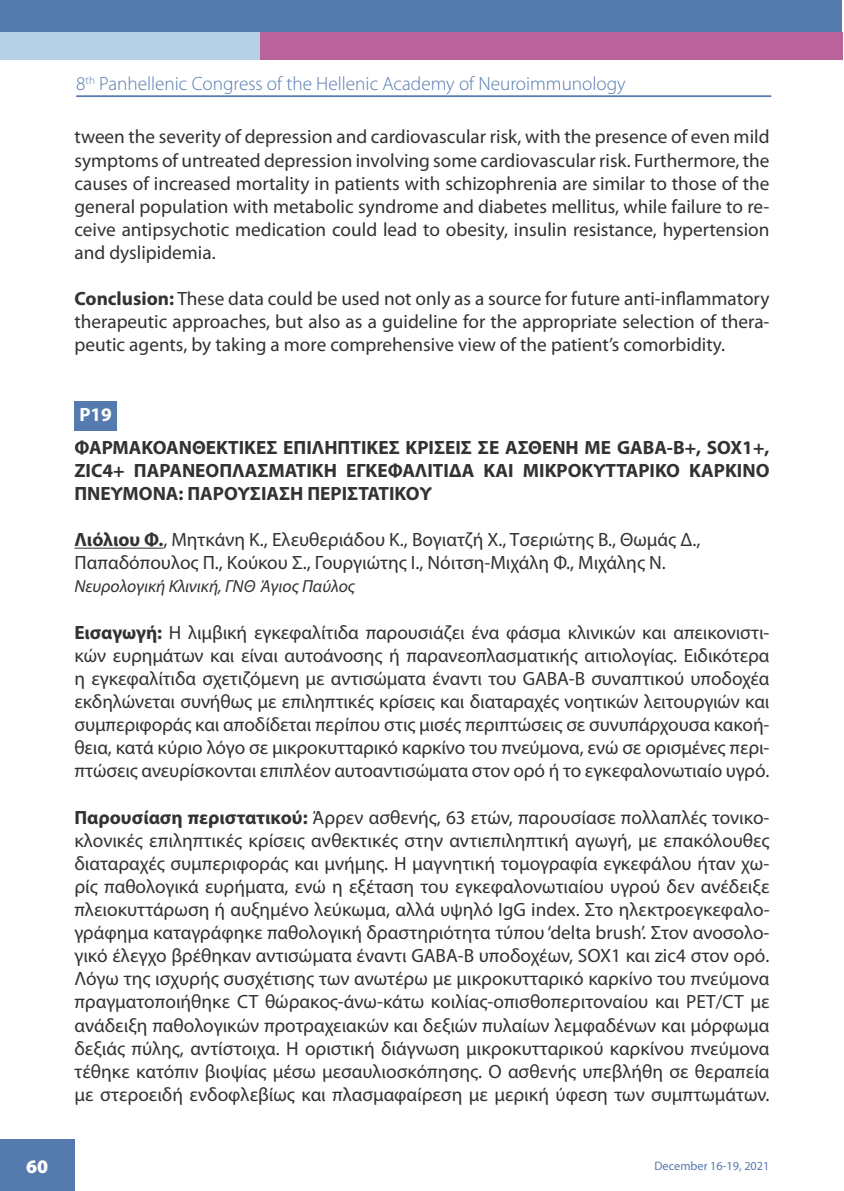
<style>
.page{position:relative;width:844px;height:1191px;background:#fff}
.page>*{position:absolute;margin:0;border:0;box-sizing:border-box;transform-origin:0 0}
.t1{font:19.25px/23.1px "Myriad Pro";color:#323232;text-align:justify}
.t2{font:700 19.25px/23.1px "Myriad Pro";color:#323232;text-align:justify}
.t3{font:300 19.25px "Myriad Pro";color:#557aae}
.t4{font:700 19.25px "Myriad Pro";color:#fff}
.t5{font:900 19.25px "Myriad Pro";color:#fff}
.t6{font:italic 17.5px "Myriad Pro";color:#323232}
.t7{font:12.25px "Myriad Pro";color:#557aae}
.s1{font-weight:700}
</style>
<div class="page">
<div style="left:0;top:1139px;width:74px;height:52px;background:#557aae"></div>
<div style="left:0;top:0;width:842px;height:50px;background:#557aae"></div>
<hr style="left:76px;top:95px;width:695px;height:2px;background:#557aae">
<div style="left:162px;top:32px;width:680px;height:28px;background:#ba639b"></div>
<div style="left:0;top:32px;width:260px;height:28px;background:#b4d1e8"></div>
<div style="left:74px;top:401px;width:43px;height:29px;background:#557aae"></div>
<hr style="left:74px;top:547px;width:89px;height:1px;background:#323232">
<p class="t5" style="left:26px;top:1153px;width:24px">60</p>
<p class="t3" style="left:76px;top:72px;width:551px">8<sup>th</sup> Panhellenic Congress of the Hellenic Academy of Neuroimmunology</p>
<p class="t1" style="left:74px;top:125px;width:696px">tween the severity of depression and cardiovascular risk, with the presence of even mild symptoms of untreated depression involving some cardiovascular risk. Furthermore, the causes of increased mortality in patients with schizophrenia are similar to those of the general population with metabolic syndrome and diabetes mellitus, while failure to re&shy;ceive antipsychotic medication could lead to obesity, insulin resistance, hypertension and dyslipidemia.</p>
<p class="t1" style="left:74px;top:287px;width:696px"><span class="s1">Conclusion:</span> These data could be used not only as a source for future anti-inflammatory therapeutic approaches, but also as a guideline for the appropriate selection of thera&shy;peutic agents, by taking a more comprehensive view of the patient’s comorbidity.</p>
<p class="t4" style="left:79px;top:402px;width:34px">P19</p>
<p class="t2" style="left:74px;top:435px;width:696px">ΦΑΡΜΑΚΟΑΝΘΕΚΤΙΚΕΣ ΕΠΙΛΗΠΤΙΚΕΣ ΚΡΙΣΕΙΣ ΣΕ ΑΣΘΕΝΗ ΜΕ GABA-Β+, SOX1+, ZIC4+ ΠΑΡΑΝΕΟΠΛΑΣΜΑΤΙΚΗ ΕΓΚΕΦΑΛΙΤΙΔΑ ΚΑΙ ΜΙΚΡΟΚΥΤΤΑΡΙΚΟ ΚΑΡΚΙΝΟ ΠΝΕΥΜΟΝΑ: ΠΑΡΟΥΣΙΑΣΗ ΠΕΡΙΣΤΑΤΙΚΟΥ</p>
<p class="t1" style="left:74px;top:528px;width:627px"><span class="s1">Λιόλιου Φ.</span>, Μητκάνη Κ., Ελευθεριάδου Κ., Βογιατζή Χ., Τσεριώτης Β., Θωμάς Δ.,<br>Παπαδόπουλος Π., Κούκου Σ., Γουργιώτης Ι., Νόιτση-Μιχάλη Φ., Μιχάλης Ν.</p>
<p class="t6" style="left:74px;top:576px;width:282px">Νευρολογική Κλινική, ΓΝΘ Άγιος Παύλος</p>
<p class="t1" style="left:74px;top:620px;width:696px"><span class="s1">Εισαγωγή:</span> Η λιμβική εγκεφαλίτιδα παρουσιάζει ένα φάσμα κλινικών και απεικονιστι&shy;κών ευρημάτων και είναι αυτοάνοσης ή παρανεοπλασματικής αιτιολογίας. Ειδικότερα η εγκεφαλίτιδα σχετιζόμενη με αντισώματα έναντι του GABA-Β συναπτικού υποδοχέα εκδηλώνεται συνήθως με επιληπτικές κρίσεις και διαταραχές νοητικών λειτουργιών και συμπεριφοράς και αποδίδεται περίπου στις μισές περιπτώσεις σε συνυπάρχουσα κακοή&shy;θεια, κατά κύριο λόγο σε μικροκυτταρικό καρκίνο του πνεύμονα, ενώ σε ορισμένες περι&shy;πτώσεις ανευρίσκονται επιπλέον αυτοαντισώματα στον ορό ή το εγκεφαλονωτιαίο υγρό.</p>
<p class="t1" style="left:74px;top:805px;width:696px"><span class="s1">Παρουσίαση περιστατικού:</span> Άρρεν ασθενής, 63 ετών, παρουσίασε πολλαπλές τονικο&shy;κλονικές επιληπτικές κρίσεις ανθεκτικές στην αντιεπιληπτική αγωγή, με επακόλουθες διαταραχές συμπεριφοράς και μνήμης. Η μαγνητική τομογραφία εγκεφάλου ήταν χω&shy;ρίς παθολογικά ευρήματα, ενώ η εξέταση του εγκεφαλονωτιαίου υγρού δεν ανέδειξε πλειοκυττάρωση ή αυξημένο λεύκωμα, αλλά υψηλό IgG index. Στο ηλεκτροεγκεφαλο&shy;γράφημα καταγράφηκε παθολογική δραστηριότητα τύπου ‘delta brush’. Στον ανοσολο&shy;γικό έλεγχο βρέθηκαν αντισώματα έναντι GABA-Β υποδοχέων, SOX1 και zic4 στον ορό.<br>Λόγω της ισχυρής συσχέτισης των ανωτέρω με μικροκυτταρικό καρκίνο του πνεύμονα πραγματοποιήθηκε CT θώρακος-άνω-κάτω κοιλίας-οπισθοπεριτοναίου και PET/CT με ανάδειξη παθολογικών προτραχειακών και δεξιών πυλαίων λεμφαδένων και μόρφωμα δεξιάς πύλης, αντίστοιχα. Η οριστική διάγνωση μικροκυτταρικού καρκίνου πνεύμονα τέθηκε κατόπιν βιοψίας μέσω μεσαυλιοσκόπησης. Ο ασθενής υπεβλήθη σε θεραπεία με στεροειδή ενδοφλεβίως και πλασμαφαίρεση με μερική ύφεση των συμπτωμάτων.</p>
<p class="t7" style="left:654px;top:1158px;width:116px">December 16-19, 2021</p>
</div>
